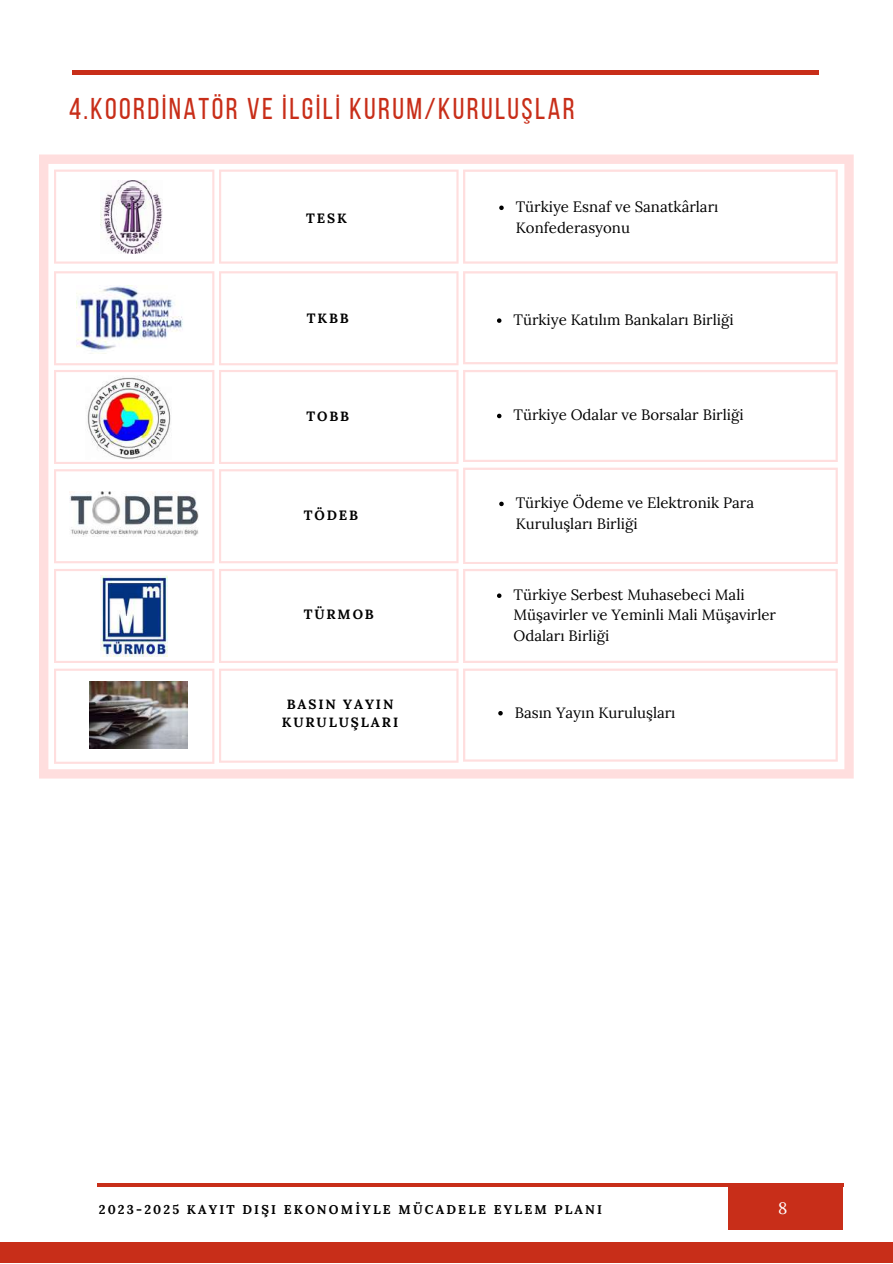
<style>
.page{position:relative;width:893px;height:1264px;background:#fff}
.page>*{position:absolute;margin:0;border:0;box-sizing:border-box;transform-origin:0 0}
.t1{font:30px "Bebas Neue";letter-spacing:.08em;color:#c82e19}
.t2{font:16.5px "Lora";color:#fff}
.t3{font:15px/20.2px "Lora";color:#000}
.t4{font:700 13.5px/18px "Lora";letter-spacing:.14em;color:#000;text-align:center}
.t5{font:700 12.75px "Lora";letter-spacing:.17em;color:#000}
</style>
<div class="page">
<div style="left:0;top:1242px;width:892px;height:20px;background:#c82e19"></div>
<svg style="left:39px;top:154px;width:814px;height:624px;fill:#ffe2e2"></svg>
<div style="left:728px;top:1183px;width:114px;height:46px;background:#c82e19"></div>
<hr style="left:97px;top:1183px;width:746px;height:3px;background:#c82e19">
<svg style="left:54px;top:271px;width:783px;height:492px"></svg>
<svg style="left:54px;top:169px;width:783px;height:95px"></svg>
<hr style="left:72px;top:71px;width:747px;height:3px;background:#c82e19">
<h1 class="t1" style="left:69px;top:97px;width:507px">4.KOORDİNATÖR VE İLGİLİ KURUM/KURULUŞLAR</h1>
<p class="t4" style="left:306px;top:209px;width:42px">TESK</p>
<p class="t4" style="left:307px;top:309px;width:43px">TKBB</p>
<p class="t4" style="left:306px;top:406px;width:44px">TOBB</p>
<p class="t4" style="left:304px;top:506px;width:56px">TÖDEB</p>
<p class="t4" style="left:304px;top:605px;width:72px">TÜRMOB</p>
<p class="t4" style="left:282px;top:694px;width:118px">BASIN YAYIN<br>KURULUŞLARI</p>
<p class="t3" style="left:515px;top:197px;width:204px">Türkiye Esnaf ve Sanatkârları<br>Konfederasyonu</p>
<p class="t3" style="left:513px;top:309px;width:221px">Türkiye Katılım Bankaları Birliği</p>
<p class="t3" style="left:513px;top:405px;width:231px">Türkiye Odalar ve Borsalar Birliği</p>
<p class="t3" style="left:515px;top:493px;width:240px">Türkiye Ödeme ve Elektronik Para<br>Kuruluşları Birliği</p>
<p class="t3" style="left:513px;top:584px;width:264px">Türkiye Serbest Muhasebeci Mali<br>Müşavirler ve Yeminli Mali Müşavirler<br>Odaları Birliği</p>
<p class="t3" style="left:514px;top:702px;width:162px">Basın Yayın Kuruluşları</p>
<p class="t5" style="left:99px;top:1200px;width:505px">2023-2025 KAYIT DIŞI EKONOMİYLE MÜCADELE EYLEM PLANI</p>
<p class="t2" style="left:778px;top:1197px;width:11px">8</p>
</div>
